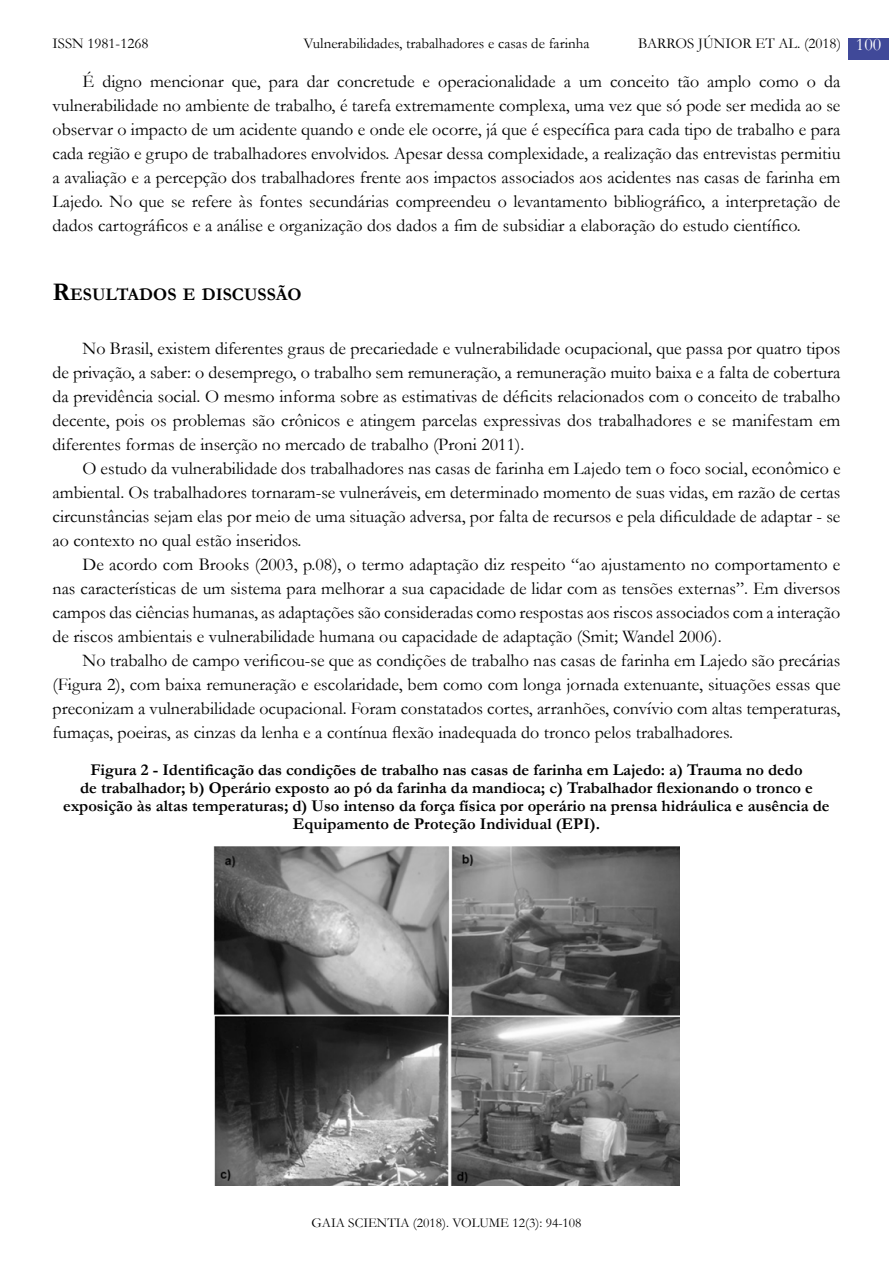
<style>
.page{position:relative;width:893px;height:1263px;background:#fff}
.page>*{position:absolute;margin:0;border:0;box-sizing:border-box;transform-origin:0 0}
.t1{font:18px/24px "Garamond";color:#000;text-align:justify}
.t2{font:700 17.85px "Garamond";color:#000}
.t3{font:700 16.5px/18px "Garamond";color:#000;text-align:center}
.t4{font:15px "Garamond";color:#000}
.t5{font:13.5px "Garamond";color:#000}
.s1{font-size:18px;color:#fff}
.s2{font-size:25.5px}
</style>
<div class="page">
<div style="left:848px;top:39px;width:41px;height:21px;background:#404999"></div>
<img style="left:213px;top:846px;width:467px;height:339px">
<p class="t4" style="left:52px;top:34px;width:97px">ISSN 1981-1268</p>
<p class="t4" style="left:638px;top:34px;width:245px">BARROS JÚNIOR ET AL. (2018) <span class="s1">100</span></p>
<p class="t4" style="left:303px;top:34px;width:288px">Vulnerabilidades, trabalhadores e casas de farinha</p>
<p class="t1" style="left:52px;top:69px;width:789px;text-indent:30px">É digno mencionar que, para dar concretude e operacionalidade a um conceito tão amplo como o da vulnerabilidade no ambiente de trabalho, é tarefa extremamente complexa, uma vez que só pode ser medida ao se observar o impacto de um acidente quando e onde ele ocorre, já que é específica para cada tipo de trabalho e para cada região e grupo de trabalhadores envolvidos. Apesar dessa complexidade, a realização das entrevistas permitiu a avaliação e a percepção dos trabalhadores frente aos impactos associados aos acidentes nas casas de farinha em Lajedo. No que se refere às fontes secundárias compreendeu o levantamento bibliográfico, a interpretação de dados cartográficos e a análise e organização dos dados a fim de subsidiar a elaboração do estudo científico.</p>
<p class="t2" style="left:52px;top:282px;width:251px"><span class="s2">R</span>ESULTADOS E DISCUSSÃO</p>
<p class="t1" style="left:52px;top:336px;width:789px;text-indent:30px">No Brasil, existem diferentes graus de precariedade e vulnerabilidade ocupacional, que passa por quatro tipos de privação, a saber: o desemprego, o trabalho sem remuneração, a remuneração muito baixa e a falta de cobertura da previdência social. O mesmo informa sobre as estimativas de déficits relacionados com o conceito de trabalho decente, pois os problemas são crônicos e atingem parcelas expressivas dos trabalhadores e se manifestam em diferentes formas de inserção no mercado de trabalho (Proni 2011).</p>
<p class="t1" style="left:52px;top:456px;width:789px;text-indent:30px">O estudo da vulnerabilidade dos trabalhadores nas casas de farinha em Lajedo tem o foco social, econômico e ambiental. Os trabalhadores tornaram-se vulneráveis, em determinado momento de suas vidas, em razão de certas circunstâncias sejam elas por meio de uma situação adversa, por falta de recursos e pela dificuldade de adaptar - se ao contexto no qual estão inseridos.</p>
<p class="t1" style="left:52px;top:552px;width:789px;text-indent:30px">De acordo com Brooks (2003, p.08), o termo adaptação diz respeito “ao ajustamento no comportamento e nas características de um sistema para melhorar a sua capacidade de lidar com as tensões externas”. Em diversos campos das ciências humanas, as adaptações são consideradas como respostas aos riscos associados com a interação de riscos ambientais e vulnerabilidade humana ou capacidade de adaptação (Smit; Wandel 2006).</p>
<p class="t1" style="left:52px;top:648px;width:789px;text-indent:30px">No trabalho de campo verificou-se que as condições de trabalho nas casas de farinha em Lajedo são precárias (Figura 2), com baixa remuneração e escolaridade, bem como com longa jornada extenuante, situações essas que preconizam a vulnerabilidade ocupacional. Foram constatados cortes, arranhões, convívio com altas temperaturas, fumaças, poeiras, as cinzas da lenha e a contínua flexão inadequada do tronco pelos trabalhadores.</p>
<p class="t3" style="left:63px;top:761px;width:768px">Figura 2 - Identificação das condições de trabalho nas casas de farinha em Lajedo: a) Trauma no dedo<br>de trabalhador; b) Operário exposto ao pó da farinha da mandioca; c) Trabalhador flexionando o tronco e exposição às altas temperaturas; d) Uso intenso da força física por operário na prensa hidráulica e ausência de Equipamento de Proteção Individual (EPI).</p>
<p class="t5" style="left:311px;top:1213px;width:272px">GAIA SCIENTIA (2018). VOLUME 12(3): 94-108</p>
</div>
